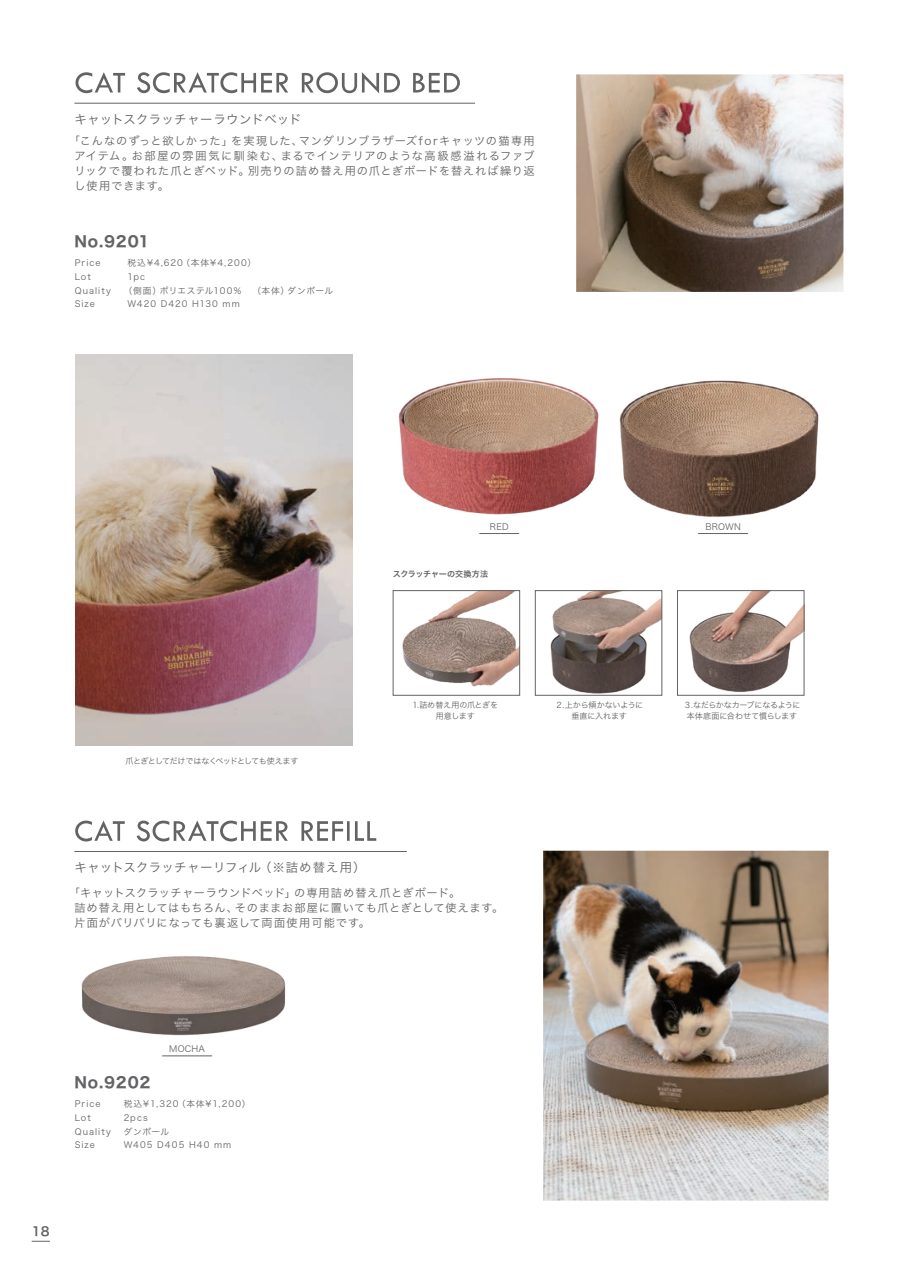
<style>
.page{position:relative;width:903px;height:1275px;background:#fff}
.page>*{position:absolute;margin:0;border:0;box-sizing:border-box;transform-origin:0 0}
.t1{font:14.88px "Hiragino Sans W7";letter-spacing:.05em;color:#636366}
.t2{font:12.42px "Hira Kaku Pro W3";letter-spacing:.02em;color:#636366}
.t3{font:12.42px "Hira Kaku Pro W6";color:#636366}
.t4{font:11.2px/14.9px "Hira Kaku Pro W3";letter-spacing:.06em;color:#636366;text-align:justify}
.t5{font:8.75px "Hiragino Sans W3";letter-spacing:.12em;color:#636366}
.t6{font:8.75px "Hiragino Sans W3";letter-spacing:.05em;color:#636366}
.t7{font:8.75px "Hira Kaku Pro W3";letter-spacing:.025em;color:#636366}
.t8{font:8.05px/11.2px "Hira Kaku Pro W3";letter-spacing:-.03em;color:#636366;text-align:center}
.t9{font:8.05px "Hira Kaku Pro W3";letter-spacing:-.07em;color:#636366}
.t10{font:8.05px "Hira Kaku Pro W6";letter-spacing:-.025em;color:#636366}
</style>
<div class="page">
<img style="left:81px;top:956px;width:205px;height:80px">
<svg style="left:76px;top:72px;width:384px;height:21px"></svg>
<hr style="left:74px;top:103px;width:401px;height:1px;background:#636366">
<hr style="left:74px;top:851px;width:333px;height:1px;background:#636366">
<hr style="left:162px;top:1055px;width:50px;height:1px;background:#636366">
<svg style="left:75px;top:820px;width:301px;height:21px"></svg>
<img style="left:576px;top:74px;width:267px;height:218px">
<img style="left:543px;top:851px;width:285px;height:349px">
<img style="left:398px;top:378px;width:193px;height:156px">
<img style="left:591px;top:380px;width:228px;height:154px">
<hr style="left:480px;top:533px;width:39px;height:1px;background:#636366">
<hr style="left:698px;top:533px;width:50px;height:1px;background:#636366">
<img style="left:402px;top:592px;width:116px;height:95px">
<div style="left:393px;top:590px;width:127px;height:105px;border:1px solid #636366"></div>
<img style="left:689px;top:592px;width:113px;height:100px">
<div style="left:677px;top:590px;width:127px;height:105px;border:1px solid #636366"></div>
<img style="left:550px;top:592px;width:110px;height:101px">
<div style="left:535px;top:590px;width:127px;height:105px;border:1px solid #636366"></div>
<img style="left:76px;top:355px;width:276px;height:390px">
<svg style="left:32px;top:1241px;width:18px;height:1px"></svg>
<p class="t2" style="left:74px;top:108px;width:228px">キャットスクラッチャーラウンドベッド</p>
<p class="t4" style="left:74px;top:133px;width:462px">｢こんなのずっと欲しかった」を実現した、マンダリンブラザーズforキャッツの猫専用アイテム。お部屋の雰囲気に馴染む、まるでインテリアのような高級感溢れるファブリックで覆われた爪とぎベッド。別売りの詰め替え用の爪とぎボードを替えれば繰り返し使用できます。</p>
<h1 class="t1" style="left:74px;top:230px;width:77px">No.9201</h1>
<p class="t5" style="left:75px;top:255px;width:28px">Price</p>
<p class="t5" style="left:127px;top:255px;width:130px">税込¥4,620（本体¥4,200）</p>
<p class="t5" style="left:75px;top:269px;width:18px">Lot</p>
<p class="t5" style="left:127px;top:269px;width:19px">1pc</p>
<p class="t5" style="left:75px;top:283px;width:38px">Quality</p>
<p class="t6" style="left:124px;top:283px;width:211px">（側面）ポリエステル100％　（本体）ダンボール</p>
<p class="t5" style="left:75px;top:296px;width:22px">Size</p>
<p class="t5" style="left:127px;top:296px;width:114px">W420 D420 H130 mm</p>
<p class="t7" style="left:490px;top:519px;width:20px">RED</p>
<p class="t7" style="left:705px;top:519px;width:37px">BROWN</p>
<p class="t10" style="left:393px;top:566px;width:97px">スクラッチャーの交換方法</p>
<p class="t9" style="left:125px;top:754px;width:174px">爪とぎとしてだけではなくベッドとしても使えます</p>
<p class="t2" style="left:74px;top:856px;width:293px">キャットスクラッチャーリフィル（※詰め替え用）</p>
<p class="t8" style="left:412px;top:698px;width:87px">1.詰め替え用の爪とぎを用意します</p>
<p class="t8" style="left:683px;top:698px;width:118px">３.なだらかなカーブになるように本体底面に合わせて慣らします</p>
<p class="t8" style="left:555px;top:698px;width:90px">２.上から傾かないように垂直に入れます</p>
<p class="t4" style="left:74px;top:885px;width:430px;text-align:left">｢キャットスクラッチャーラウンドベッド」の専用詰め替え爪とぎボード。<br>詰め替え用としてはもちろん、そのままお部屋に置いても爪とぎとして使えます。片面がバリバリになっても裏返して両面使用可能です。</p>
<h1 class="t1" style="left:74px;top:1071px;width:78px">No.9202</h1>
<p class="t7" style="left:169px;top:1041px;width:37px">MOCHA</p>
<p class="t5" style="left:75px;top:1096px;width:28px">Price</p>
<p class="t5" style="left:124px;top:1096px;width:128px">税込¥1,320（本体¥1,200）</p>
<p class="t5" style="left:75px;top:1110px;width:18px">Lot</p>
<p class="t5" style="left:124px;top:1110px;width:26px">2pcs</p>
<p class="t5" style="left:75px;top:1124px;width:38px">Quality</p>
<p class="t5" style="left:124px;top:1124px;width:47px">ダンボール</p>
<p class="t5" style="left:75px;top:1137px;width:22px">Size</p>
<p class="t5" style="left:124px;top:1137px;width:109px">W405 D405 H40 mm</p>
<p class="t3" style="left:32px;top:1220px;width:19px">18</p>
</div>
